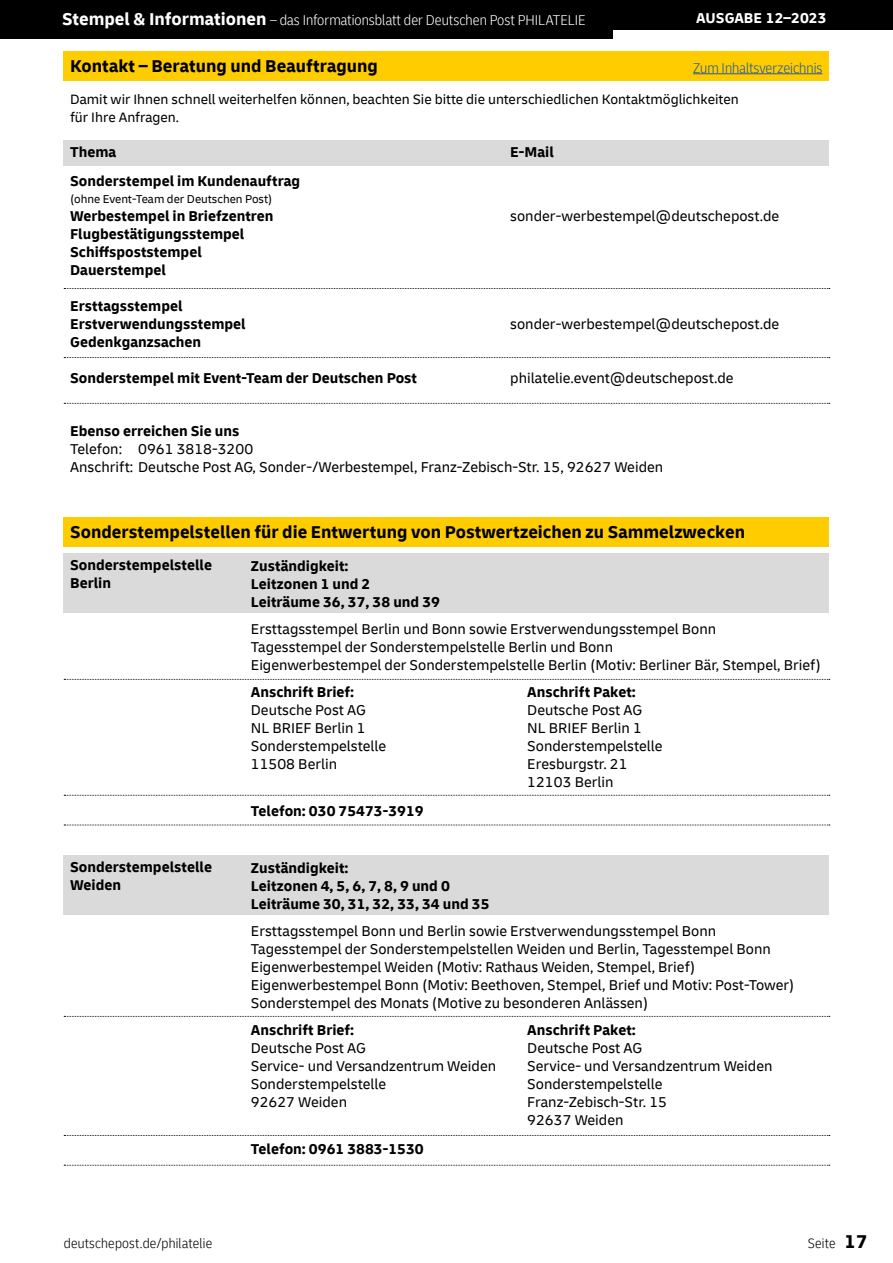
<style>
.page{position:relative;width:893px;height:1263px;background:#fff}
.page>*{position:absolute;margin:0;border:0;box-sizing:border-box;transform-origin:0 0}
.t1{font:700 18px "Delivery";color:#000}
.t2{font:15px/18px "Delivery";color:#000}
.t3{font:700 15px/18px "Delivery";color:#000}
.t4{font:300 condensed 15px "Delivery";color:#fff}
.t5{font:300 condensed 15px "Delivery";color:#275b9b}
.t6{font:700 15px "Delivery";color:#fff}
.t7{font:14.25px/18px "Delivery";color:#000}
.t8{font:300 condensed 14.25px "Delivery";letter-spacing:.015em;color:#000}
.t9{font:12px "Delivery";color:#000}
.s1{font-weight:700;font-stretch:normal;font-size:18px}
.s2{font-weight:700;font-stretch:normal;font-size:19.5px}
</style>
<div class="page">
<div style="left:0;top:0;width:893px;height:30px;background:#000"></div>
<div style="left:0;top:0;width:612px;height:38px;background:#000"></div>
<div style="left:64px;top:51px;width:765px;height:30px;background:#fc0"></div>
<div style="left:64px;top:517px;width:765px;height:29px;background:#fc0"></div>
<div style="left:64px;top:140px;width:765px;height:26px;background:#dadada"></div>
<div style="left:64px;top:554px;width:765px;height:59px;background:#dadada"></div>
<div style="left:64px;top:855px;width:765px;height:60px;background:#dadada"></div>
<svg style="left:64px;top:288px;width:766px;height:1px"></svg>
<svg style="left:64px;top:357px;width:766px;height:1px"></svg>
<svg style="left:64px;top:403px;width:766px;height:1px"></svg>
<svg style="left:64px;top:679px;width:766px;height:1px"></svg>
<svg style="left:64px;top:1016px;width:766px;height:1px"></svg>
<svg style="left:64px;top:795px;width:766px;height:1px"></svg>
<svg style="left:64px;top:1135px;width:766px;height:1px"></svg>
<svg style="left:64px;top:825px;width:766px;height:1px"></svg>
<svg style="left:64px;top:1165px;width:766px;height:1px"></svg>
<hr style="left:693px;top:73px;width:129px;height:1px;background:#275b9b">
<p class="t4" style="left:62px;top:12px;width:525px"><span class="s1">Stempel &amp; Informationen</span> – das Informationsblatt der Deutschen Post PHILATELIE</p>
<p class="t6" style="left:696px;top:9px;width:132px">AUSGABE 12–2023</p>
<p class="t1" style="left:70px;top:55px;width:309px">Kontakt – Beratung und Beauftragung</p>
<p class="t5" style="left:693px;top:59px;width:131px">Zum Inhaltsverzeichnis</p>
<p class="t7" style="left:70px;top:90px;width:670px">Damit wir Ihnen schnell weiterhelfen können, beachten Sie bitte die unterschiedlichen Kontaktmöglichkeiten für Ihre Anfragen.</p>
<p class="t3" style="left:70px;top:143px;width:48px">Thema</p>
<p class="t3" style="left:510px;top:143px;width:45px">E-Mail</p>
<p class="t3" style="left:70px;top:172px;width:232px">Sonderstempel im Kundenauftrag</p>
<p class="t9" style="left:70px;top:192px;width:204px">(ohne Event-Team der Deutschen Post)</p>
<p class="t3" style="left:70px;top:207px;width:205px">Werbestempel in Briefzentren<br>Flugbestätigungsstempel<br>Schiffspoststempel<br>Dauerstempel</p>
<p class="t3" style="left:70px;top:297px;width:177px">Ersttagsstempel<br>Erstverwendungsstempel<br>Gedenkganzsachen</p>
<p class="t3" style="left:70px;top:369px;width:348px">Sonderstempel mit Event-Team der Deutschen Post</p>
<p class="t2" style="left:510px;top:207px;width:270px">sonder-werbestempel@deutschepost.de</p>
<p class="t2" style="left:510px;top:315px;width:270px">sonder-werbestempel@deutschepost.de</p>
<p class="t2" style="left:510px;top:369px;width:225px">philatelie.event@deutschepost.de</p>
<p class="t3" style="left:70px;top:422px;width:171px">Ebenso erreichen Sie uns</p>
<p class="t2" style="left:70px;top:440px;width:595px">Telefon: 0961 3818-3200<br>Anschrift: Deutsche Post AG, Sonder-/Werbestempel, Franz-Zebisch-Str. 15, 92627 Weiden</p>
<p class="t1" style="left:70px;top:520px;width:676px">Sonderstempelstellen für die Entwertung von Postwertzeichen zu Sammelzwecken</p>
<p class="t3" style="left:70px;top:556px;width:143px">Sonderstempelstelle<br>Berlin</p>
<p class="t3" style="left:70px;top:858px;width:143px">Sonderstempelstelle<br>Weiden</p>
<p class="t3" style="left:251px;top:557px;width:191px">Zuständigkeit:<br>Leitzonen 1 und 2<br>Leiträume 36, 37, 38 und 39</p>
<p class="t2" style="left:251px;top:620px;width:572px">Ersttagsstempel Berlin und Bonn sowie Erstverwendungsstempel Bonn<br>Tagesstempel der Sonderstempelstelle Berlin und Bonn<br>Eigenwerbestempel der Sonderstempelstelle Berlin (Motiv: Berliner Bär, Stempel, Brief)</p>
<p class="t3" style="left:251px;top:683px;width:105px">Anschrift Brief:</p>
<p class="t3" style="left:527px;top:683px;width:110px">Anschrift Paket:</p>
<p class="t2" style="left:251px;top:701px;width:116px">Deutsche Post AG</p>
<p class="t2" style="left:527px;top:701px;width:116px">Deutsche Post AG</p>
<p class="t2" style="left:251px;top:719px;width:116px">NL BRIEF Berlin 1</p>
<p class="t2" style="left:527px;top:719px;width:116px">NL BRIEF Berlin 1</p>
<p class="t2" style="left:251px;top:737px;width:137px">Sonderstempelstelle</p>
<p class="t2" style="left:527px;top:737px;width:137px">Sonderstempelstelle</p>
<p class="t2" style="left:251px;top:755px;width:88px">11508 Berlin</p>
<p class="t2" style="left:527px;top:755px;width:102px">Eresburgstr. 21<br>12103 Berlin</p>
<p class="t3" style="left:251px;top:802px;width:174px">Telefon: 030 75473-3919</p>
<p class="t3" style="left:251px;top:859px;width:240px">Zuständigkeit:<br>Leitzonen 4, 5, 6, 7, 8, 9 und 0<br>Leiträume 30, 31, 32, 33, 34 und 35</p>
<p class="t2" style="left:251px;top:922px;width:545px">Ersttagsstempel Bonn und Berlin sowie Erstverwendungsstempel Bonn Tagesstempel der Sonderstempelstellen Weiden und Berlin, Tagesstempel Bonn Eigenwerbestempel Weiden (Motiv: Rathaus Weiden, Stempel, Brief)<br>Eigenwerbestempel Bonn (Motiv: Beethoven, Stempel, Brief und Motiv: Post-Tower)<br>Sonderstempel des Monats (Motive zu besonderen Anlässen)</p>
<p class="t3" style="left:251px;top:1021px;width:105px">Anschrift Brief:</p>
<p class="t3" style="left:527px;top:1021px;width:110px">Anschrift Paket:</p>
<p class="t2" style="left:251px;top:1039px;width:116px">Deutsche Post AG</p>
<p class="t2" style="left:527px;top:1039px;width:116px">Deutsche Post AG</p>
<p class="t2" style="left:251px;top:1057px;width:247px">Service- und Versandzentrum Weiden</p>
<p class="t2" style="left:527px;top:1057px;width:247px">Service- und Versandzentrum Weiden</p>
<p class="t2" style="left:251px;top:1075px;width:137px">Sonderstempelstelle</p>
<p class="t2" style="left:527px;top:1075px;width:137px">Sonderstempelstelle</p>
<p class="t2" style="left:251px;top:1093px;width:98px">92627 Weiden</p>
<p class="t2" style="left:527px;top:1093px;width:141px">Franz-Zebisch-Str. 15<br>92637 Weiden</p>
<p class="t3" style="left:251px;top:1140px;width:174px">Telefon: 0961 3883-1530</p>
<p class="t8" style="left:64px;top:1235px;width:150px">deutschepost.de/philatelie</p>
<p class="t8" style="left:808px;top:1235px;width:61px">Seite <span class="s2">17</span></p>
</div>
